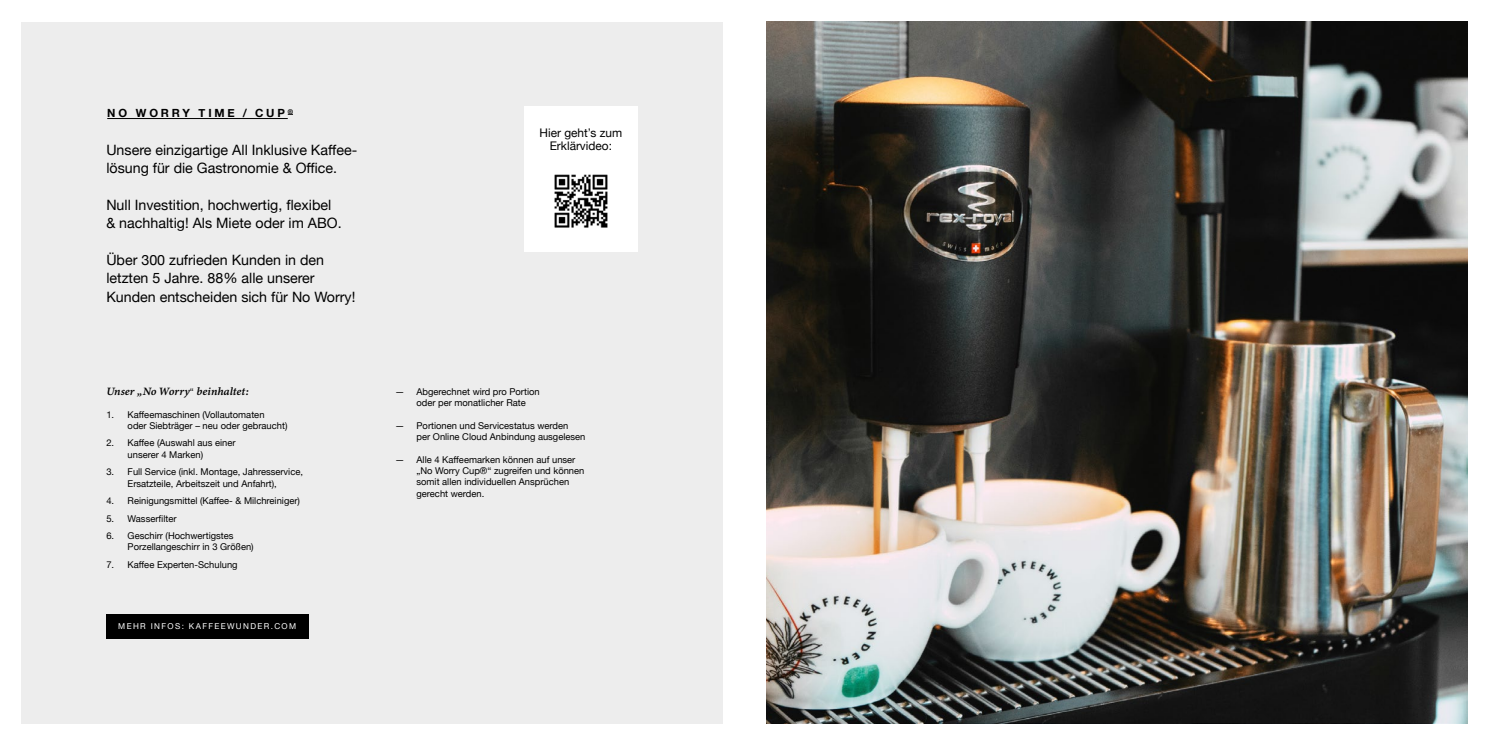
<style>
.page{position:relative;width:1489px;height:745px;background:#fff}
.page>*{position:absolute;margin:0;border:0;box-sizing:border-box;transform-origin:0 0}
.t1{font:14.25px/18.4px "Helvetica Neue";color:#000}
.t2{font:11.88px/13.9px "Helvetica Neue";color:#000;text-align:center}
.t3{font:italic 11.25px "Minion Variable Concept";letter-spacing:-.005em;color:#000}
.t4{font:700 11.25px "Helvetica Neue";letter-spacing:.25em;color:#000}
.t5{font:9.38px/11.2px "Helvetica Neue";color:#000}
.t6{font:8.12px "Helvetica Neue";letter-spacing:.17em;color:#fff}
.s1{font-family:"Helvetica Neue";font-style:normal;font-size:9.38px}
</style>
<div class="page">
<div style="left:22px;top:22px;width:700px;height:701px;background:#ededed"></div>
<hr style="left:107px;top:118px;width:181px;height:1px;background:#000">
<img style="left:766px;top:22px;width:701px;height:700px">
<div style="left:524px;top:106px;width:114px;height:146px;background:#fff"></div>
<img style="left:554px;top:174px;width:54px;height:54px">
<div style="left:106px;top:613px;width:202px;height:25px;background:#000"></div>
<p class="t4" style="left:107px;top:104px;width:187px">NO WORRY TIME / CUP <sup>®</sup></p>
<h1 class="t1" style="left:106px;top:141px;width:252px">Unsere einzigartige All Inklusive Kaffee&shy;lösung für die Gastronomie &amp; Office.</h1>
<h1 class="t1" style="left:106px;top:196px;width:237px">Null Investition, hochwertig, flexibel &amp; nachhaltig! Als Miete oder im ABO.</h1>
<h1 class="t1" style="left:106px;top:251px;width:250px">Über 300 zufrieden Kunden in den letzten 5 Jahre. 88% alle unserer<br>Kunden entscheiden sich für No Worry!</h1>
<p class="t3" style="left:106px;top:383px;width:144px">Unser „No Worry<span class="s1">“</span> beinhaltet:</p>
<p class="t5" style="left:128px;top:409px;width:161px;text-indent:-21px">1. Kaffeemaschinen (Vollautomaten<br>oder Siebträger – neu oder gebraucht)</p>
<p class="t5" style="left:128px;top:438px;width:109px;text-indent:-21px">2. Kaffee (Auswahl aus einer unserer 4 Marken)</p>
<p class="t5" style="left:106px;top:466px;width:198px;text-align:center">3. Full Service (inkl. Montage, Jahresservice,<br>Ersatzteile, Arbeitszeit und Anfahrt),</p>
<p class="t5" style="left:106px;top:495px;width:195px">4. Reinigungsmittel (Kaffee- &amp; Milchreiniger)</p>
<p class="t5" style="left:106px;top:513px;width:72px">5. Wasserfilter</p>
<p class="t5" style="left:128px;top:530px;width:128px;text-indent:-21px">6. Geschirr (Hochwertigstes<br>Porzellangeschirr in 3 Größen)</p>
<p class="t5" style="left:106px;top:559px;width:133px">7. Kaffee Experten-Schulung</p>
<p class="t6" style="left:118px;top:619px;width:179px">MEHR INFOS: KAFFEEWUNDER.COM</p>
<p class="t2" style="left:539px;top:126px;width:84px">Hier gehtʼs zum<br>Erklärvideo:</p>
<p class="t5" style="left:416px;top:386px;width:125px;text-indent:-21px">— Abgerechnet wird pro Portion oder per monatlicher Rate</p>
<p class="t5" style="left:416px;top:420px;width:170px;text-indent:-21px">— Portionen und Servicestatus werden<br>per Online Cloud Anbindung ausgelesen</p>
<p class="t5" style="left:416px;top:454px;width:169px;text-indent:-21px">— Alle 4 Kaffeemarken können auf unser „No Worry Cup®“ zugreifen und können somit allen individuellen Ansprüchen gerecht werden.</p>
</div>
